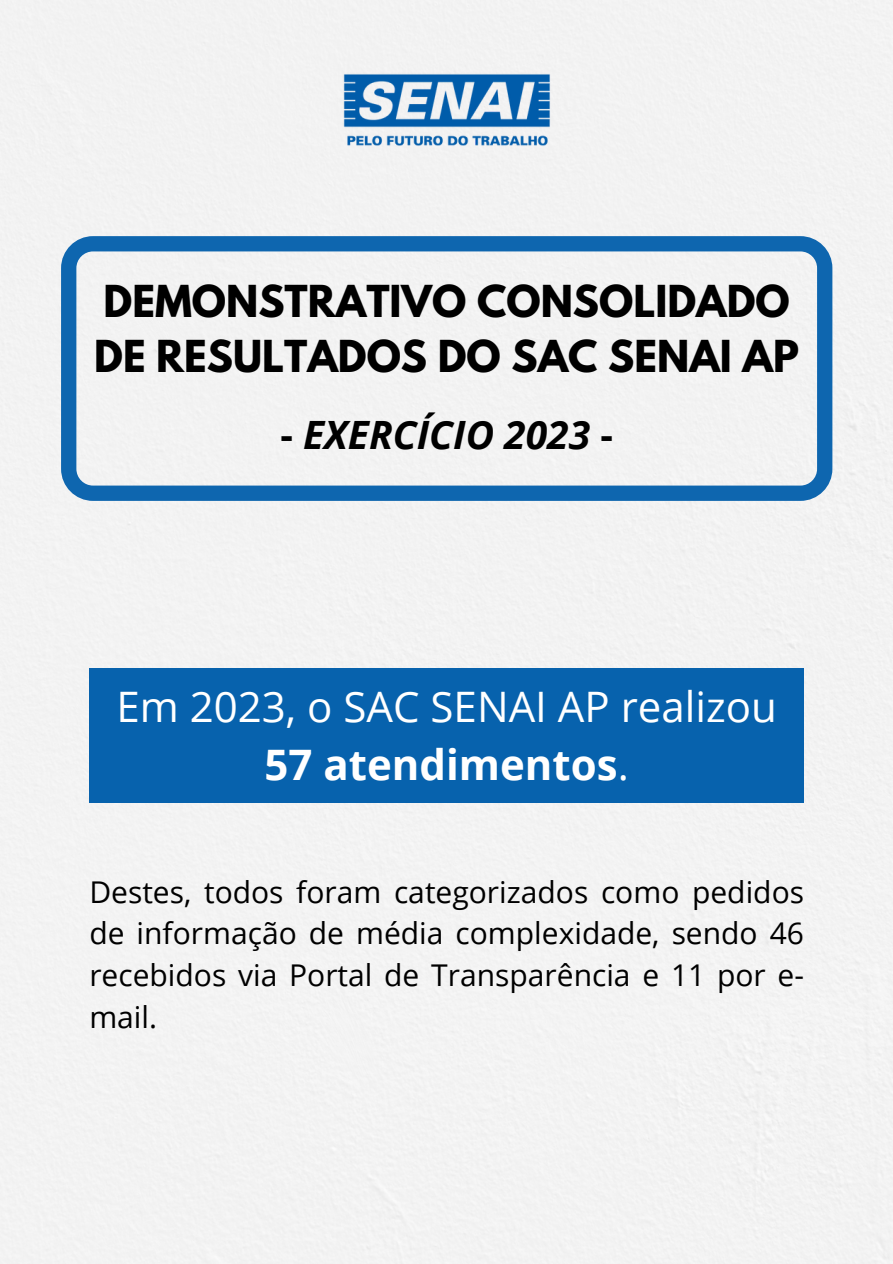
<style>
.page{position:relative;width:893px;height:1264px;background:#fff}
.page>*{position:absolute;margin:0;border:0;box-sizing:border-box;transform-origin:0 0}
.t1{font:42px/58.5px "Open Sans";color:#fff;text-align:center}
.t2{font:700 39px/54px "League Spartan";color:#000}
.t3{font:italic 700 39px "Open Sans";color:#000}
.t4{font:30px/41.7px "Open Sans";color:#000;text-align:justify}
.s1{font-style:normal}
.s2{font-weight:700}
</style>
<div class="page">
<div style="left:0;top:0;width:892px;height:1263px;background:#f3f3f3"></div>
<svg style="left:61px;top:236px;width:771px;height:265px;fill:#f2f2f2"></svg>
<img style="left:265px;top:53px;width:363px;height:113px">
<div style="left:89px;top:668px;width:715px;height:134px;background:#0762ad"></div>
<p class="t2" style="left:94px;top:280px;width:706px">DEMONSTRATIVO CONSOLIDADO<br>DE RESULTADOS DO SAC SENAI AP</p>
<h1 class="t3" style="left:280px;top:407px;width:334px"><span class="s1">-</span> EXERCÍCIO 2023 <span class="s1">-</span></h1>
<h1 class="t1" style="left:116px;top:676px;width:661px">Em 2023, o SAC SENAI AP realizou<br><span class="s2">57 atendimentos</span>.</h1>
<h2 class="t4" style="left:89px;top:870px;width:716px">Destes, todos foram categorizados como pedidos de informação de média complexidade, sendo 46 recebidos via Portal de Transparência e 11 por e&shy;mail.</h2>
</div>
